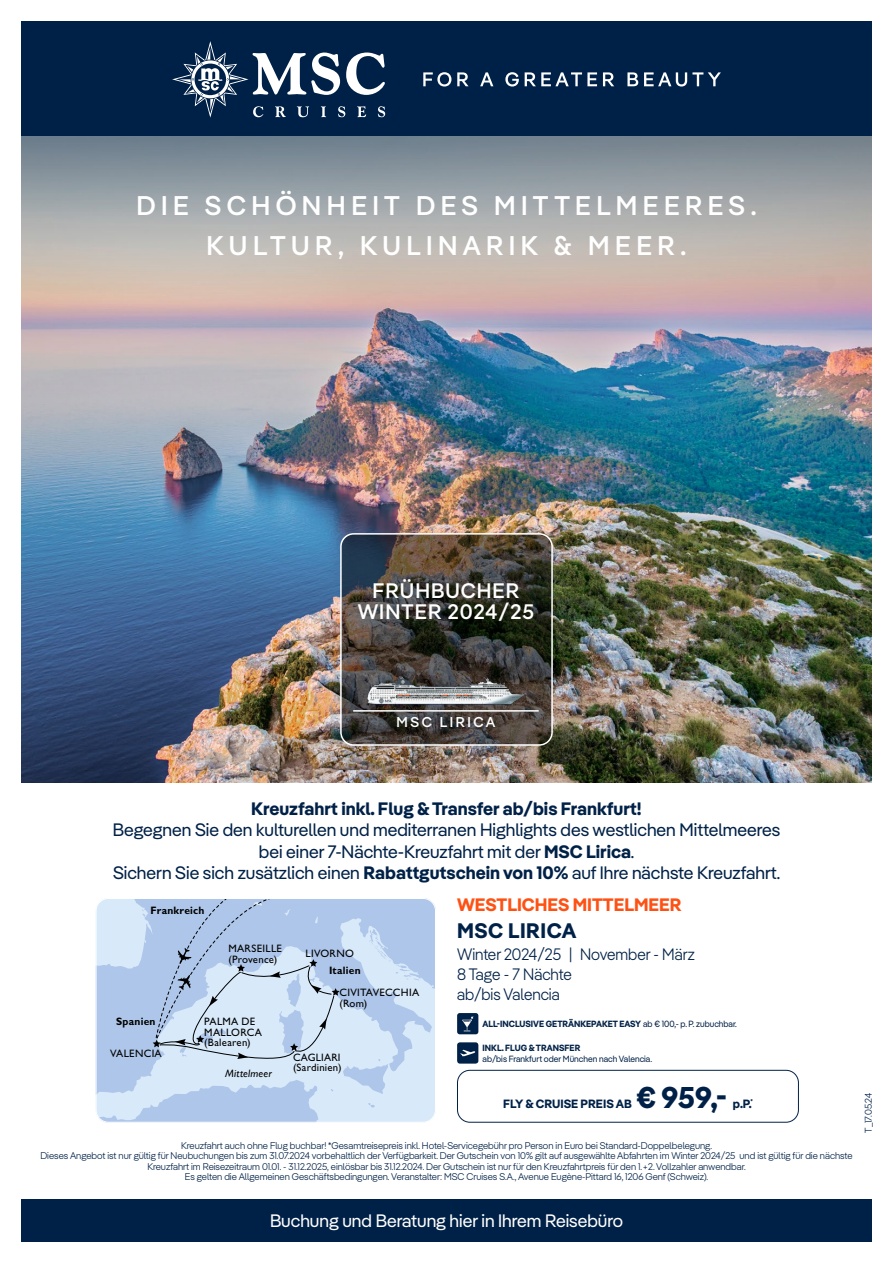
<style>
.page{position:relative;width:893px;height:1263px;background:#fff}
.page>*{position:absolute;margin:0;border:0;box-sizing:border-box;transform-origin:0 0}
.Total_Price{font:700 30px "MSC Pangea";color:#002147}
.head{font:500 27px "MSC Pangea";letter-spacing:.2em;color:#fff}
.t1{font:500 21px "MSC Pangea";letter-spacing:.05em;color:#fff}
.Nave{font:700 21px "MSC Pangea";letter-spacing:.025em;color:#002147}
.body{font:18px "MSC Pangea";color:#002147}
.body-2{font:700 18px "MSC Pangea";color:#002147}
.CTA{font:18px "MSC Pangea";color:#fff}
.Canvas{font:700 18px "MSC Pangea";color:#fe5114}
.Info_itin{font:300 16.5px "MSC Pangea";color:#002147;scale:.96 1}
.t2{font:500 14.25px "MSC Pangea";letter-spacing:.18em;color:#fff}
.Total_Price-2{font:700 12px "MSC Pangea";color:#002147}
.t3{font:10.8px/10.8px "MSCGS Std";letter-spacing:.025em;color:#000}
.t4{font:700 10.8px "MSCGS Std";letter-spacing:.025em;color:#000;scale:.95 1}
.t5{font:italic 10.8px "MSCGS Std";letter-spacing:.025em;color:#000}
.note{font:300 9.75px/10.5px "MSC Pangea";color:#002147;text-align:center}
.t6{font:9px/10.8px "MSC Pangea";color:#002147;scale:.96 1}
.t7{font:700 9px "MSC Pangea";color:#002147;scale:.96 1}
.s1{font-weight:700}
.s2{font-weight:400}
</style>
<div class="page">
<div style="left:21px;top:21px;width:851px;height:115px;background:#002147"></div>
<svg style="left:423px;top:72px;width:28px;height:15px"></svg>
<svg style="left:457px;top:72px;width:11px;height:14px"></svg>
<svg style="left:480px;top:72px;width:13px;height:14px"></svg>
<svg style="left:505px;top:72px;width:14px;height:15px"></svg>
<svg style="left:525px;top:72px;width:72px;height:14px"></svg>
<svg style="left:603px;top:72px;width:11px;height:14px"></svg>
<svg style="left:627px;top:72px;width:11px;height:14px"></svg>
<svg style="left:644px;top:72px;width:77px;height:15px"></svg>
<svg style="left:172px;top:41px;width:213px;height:77px"></svg>
<img style="left:21px;top:327px;width:851px;height:456px">
<div style="left:21px;top:1199px;width:851px;height:43px;background:#002147"></div>
<svg style="left:21px;top:136px;width:851px;height:191px;background:#aca8aa"></svg>
<svg style="left:341px;top:534px;width:211px;height:211px;background:#3d3b35"></svg>
<hr style="left:353px;top:710px;width:186px;height:2px;background:#fff">
<img style="left:361px;top:667px;width:170px;height:43px">
<div style="left:340px;top:533px;width:213px;height:213px;border:2px solid #fff;border-radius:13px"></div>
<svg style="left:98px;top:900px;width:336px;height:222px;background:#bfd4ef"></svg>
<svg style="left:153px;top:900px;width:267px;height:194px;background:#c0d4ec"></svg>
<div style="left:96px;top:898px;width:340px;height:224px;border:1px solid #fff;border-radius:12px"></div>
<div style="left:457px;top:1013px;width:21px;height:21px;background:#002147;border-radius:3px"></div>
<svg style="left:462px;top:1016px;width:11px;height:15px"></svg>
<div style="left:457px;top:1042px;width:21px;height:21px;background:#002147;border-radius:3px"></div>
<svg style="left:460px;top:1050px;width:15px;height:6px"></svg>
<div style="left:457px;top:1070px;width:342px;height:52px;border:1px solid #002147;border-radius:12px"></div>
<p class="head" style="left:136px;top:186px;width:622px">DIE SCHÖNHEIT DES MITTELMEERES.</p>
<p class="head" style="left:207px;top:227px;width:481px">KULTUR, KULINARIK &amp; MEER.</p>
<p class="t1" style="left:373px;top:576px;width:148px">FRÜHBUCHER</p>
<p class="t1" style="left:358px;top:597px;width:178px">WINTER 2024/25</p>
<p class="t2" style="left:396px;top:712px;width:100px">MSC LIRICA</p>
<p class="body-2" style="left:251px;top:795px;width:392px">Kreuzfahrt inkl. Flug &amp; Transfer ab/bis Frankfurt!</p>
<p class="body" style="left:113px;top:817px;width:669px">Begegnen Sie den kulturellen und mediterranen Highlights des westlichen Mittelmeeres</p>
<p class="body" style="left:259px;top:839px;width:377px">bei einer 7-Nächte-Kreuzfahrt mit der <span class="s1">MSC Lirica</span>.</p>
<p class="body" style="left:113px;top:860px;width:669px">Sichern Sie sich zusätzlich einen <span class="s1">Rabattgutschein von 10%</span> auf Ihre nächste Kreuzfahrt.</p>
<p class="t4" style="left:150px;top:903px;width:58px">Frankreich</p>
<p class="t4" style="left:116px;top:1014px;width:43px">Spanien</p>
<p class="t3" style="left:110px;top:1048px;width:53px">VALENCIA</p>
<p class="t3" style="left:228px;top:943px;width:55px">MARSEILLE (Provence)</p>
<p class="t3" style="left:204px;top:1016px;width:59px">PALMA DE<br>MALLORCA (Balearen)</p>
<p class="t5" style="left:225px;top:1067px;width:48px">Mittelmeer</p>
<p class="t3" style="left:306px;top:948px;width:50px">LIVORNO</p>
<p class="t4" style="left:329px;top:964px;width:35px">Italien</p>
<p class="t3" style="left:339px;top:987px;width:81px">CIVITAVECCHIA (Rom)</p>
<p class="t3" style="left:293px;top:1051px;width:50px">CAGLIARI (Sardinien)</p>
<p class="Canvas" style="left:457px;top:891px;width:226px">WESTLICHES MITTELMEER</p>
<p class="Nave" style="left:457px;top:915px;width:121px">MSC LIRICA</p>
<p class="Info_itin" style="left:457px;top:943px;width:249px">Winter 2024/25 | November - März</p>
<p class="Info_itin" style="left:457px;top:963px;width:121px">8 Tage - 7 Nächte</p>
<p class="Info_itin" style="left:457px;top:983px;width:109px">ab/bis Valencia</p>
<p class="t7" style="left:483px;top:1017px;width:266px">ALL-INCLUSIVE GETRÄNKEPAKET EASY <span class="s2">ab € 100,- p. P. zubuchbar.</span></p>
<p class="t6" style="left:483px;top:1041px;width:178px"><span class="s1">INKL. FLUG &amp; TRANSFER<br></span>ab/bis Frankfurt oder München nach Valencia.</p>
<p class="Total_Price-2" style="left:503px;top:1095px;width:130px">FLY &amp; CRUISE PREIS AB</p>
<p class="Total_Price" style="left:636px;top:1075px;width:92px">€ 959,-</p>
<p class="Total_Price-2" style="left:733px;top:1095px;width:22px">p.P.<sup>*</sup></p>
<p class="note" style="left:181px;top:1139px;width:533px">Kreuzfahrt auch ohne Flug buchbar! *Gesamtreisepreis inkl. Hotel-Servicegebühr pro Person in Euro bei Standard-Doppelbelegung.</p>
<p class="note" style="left:40px;top:1150px;width:814px">Dieses Angebot ist nur gültig für Neubuchungen bis zum 31.07.2024 vorbehaltlich der Verfügbarkeit. Der Gutschein von 10% gilt auf ausgewählte Abfahrten im Winter 2024/25 und ist gültig für die nächste<br>Kreuzfahrt im Reisezeitraum 01.01. - 31.12.2025, einlösbar bis 31.12.2024. Der Gutschein ist nur für den Kreuzfahrtpreis für den 1.+2. Vollzahler anwendbar.<br>Es gelten die Allgemeinen Geschäftsbedingungen. Veranstalter: MSC Cruises S.A., Avenue Eugène-Pittard 16, 1206 Genf (Schweiz).</p>
<p class="note" style="left:862px;top:1133px;width:42px;rotate:-90deg">T_17.05.24</p>
<p class="CTA" style="left:270px;top:1208px;width:354px">Buchung und Beratung hier in Ihrem Reisebüro</p>
</div>
